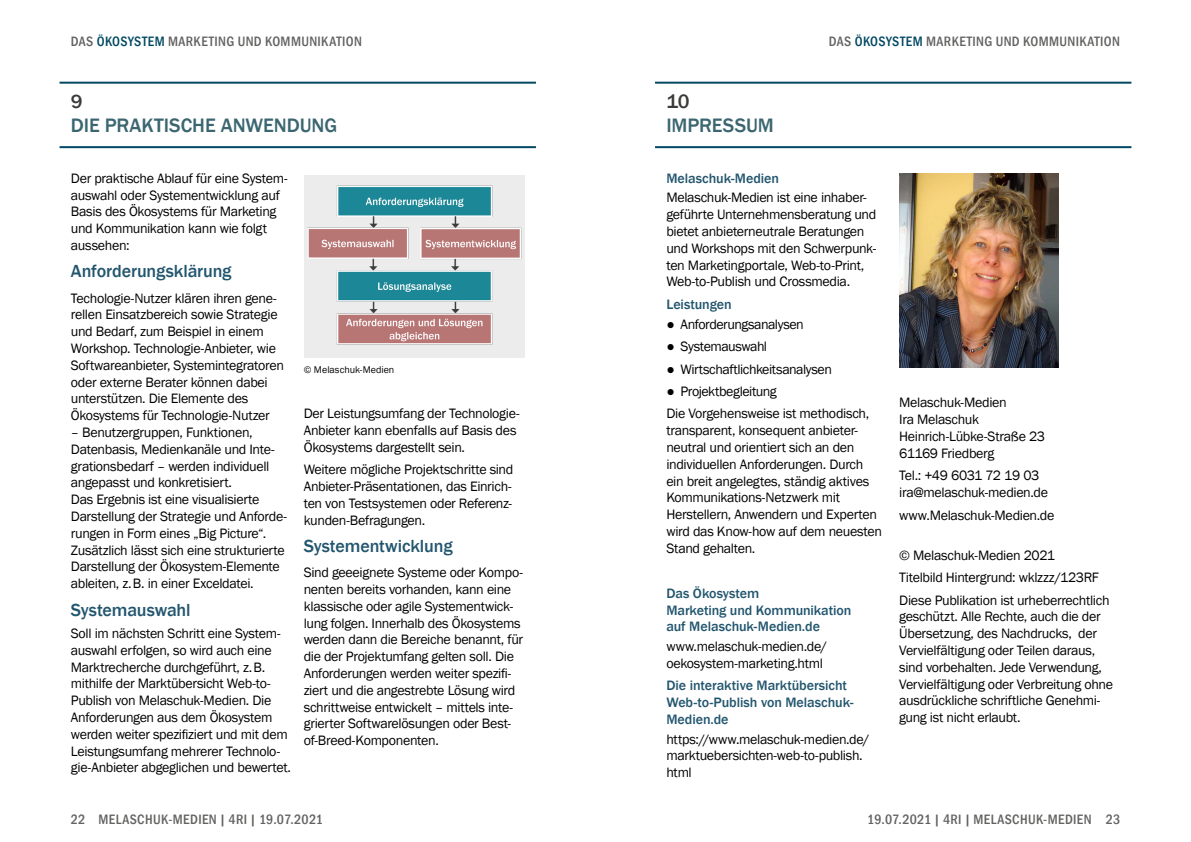
<style>
.page{position:relative;width:1191px;height:842px;background:#fff}
.page>*{position:absolute;margin:0;border:0;box-sizing:border-box;transform-origin:0 0}
.t1{font:500 20px/24px "Franklin Gothic";letter-spacing:-.005em;color:#3b6670}
.ÜS_ohneNr_Ebene1{font:500 18px "Franklin Gothic";letter-spacing:-.005em;color:#22556e}
.Grundtext_lb_14pt-sc{font:500 18px "Franklin Gothic";letter-spacing:-.01em;color:#22556e}
.Grundtext_lb_14pt-sc-2{font:14px/16.8px "Franklin Gothic";letter-spacing:-.025em;color:#000}
.ÜS_ohneNr_Ebene2{font:500 14px/16.8px "Franklin Gothic";letter-spacing:-.005em;color:#22556e}
.t2{font:500 condensed 14px "Franklin Gothic";letter-spacing:.025em;color:#626261}
.t3{font:10px "Franklin Gothic";color:#000}
.s1{color:#004862}
.s2{color:#3a3a39}
</style>
<div class="page">
<hr style="left:60px;top:146px;width:476px;height:2px;background:#004862">
<hr style="left:60px;top:82px;width:476px;height:2px;background:#004862">
<div style="left:304px;top:175px;width:220px;height:183px;background:#ececec"></div>
<img style="left:307px;top:185px;width:215px;height:160px">
<hr style="left:655px;top:146px;width:476px;height:2px;background:#004862">
<hr style="left:655px;top:82px;width:476px;height:2px;background:#004862">
<img style="left:899px;top:173px;width:159px;height:195px">
<p class="t2" style="left:71px;top:32px;width:293px">DAS <span class="s1">ÖKOSYSTEM</span> MARKETING UND KOMMUNIKATION</p>
<p class="t1" style="left:71px;top:90px;width:268px"><span class="s2">9<br></span>DIE PRAKTISCHE ANWENDUNG</p>
<p class="Grundtext_lb_14pt-sc-2" style="left:71px;top:170px;width:218px">Der praktische Ablauf für eine System&shy;auswahl oder Systementwicklung auf<br>Basis des Ökosystems für Marketing und Kommunikation kann wie folgt aussehen:</p>
<p class="ÜS_ohneNr_Ebene1" style="left:71px;top:260px;width:162px">Anforderungsklärung</p>
<p class="Grundtext_lb_14pt-sc-2" style="left:71px;top:290px;width:215px">Techologie-Nutzer klären ihren gene&shy;rellen Einsatzbereich sowie Strategie und Bedarf, zum Beispiel in einem Workshop. Technologie-Anbieter, wie Softwareanbieter, Systemintegratoren oder externe Berater können dabei unterstützen. Die Elemente des Ökosystems für Technologie-Nutzer</p>
<p class="Grundtext_lb_14pt-sc-2" style="left:71px;top:424px;width:218px">– Benutzergruppen, Funktionen, Datenbasis, Medienkanäle und Inte&shy;grationsbedarf – werden individuell angepasst und konkretisiert.<br>Das Ergebnis ist eine visualisierte Darstellung der Strategie und Anforde&shy;rungen in Form eines „Big Picture“.<br>Zusätzlich lässt sich eine strukturierte Darstellung der Ökosystem-Elemente ableiten, z.B. in einer Exceldatei.</p>
<p class="Grundtext_lb_14pt-sc" style="left:71px;top:598px;width:121px">Systemauswahl</p>
<p class="Grundtext_lb_14pt-sc-2" style="left:71px;top:625px;width:222px">Soll im nächsten Schritt eine System&shy;auswahl erfolgen, so wird auch eine Marktrecherche durchgeführt, z.B. mithilfe der Marktübersicht Web-to-Publish von Melaschuk-Medien. Die Anforderungen aus dem Ökosystem werden weiter spezifiziert und mit dem Leistungsumfang mehrerer Technolo&shy;gie-Anbieter abgeglichen und bewertet.</p>
<p class="t3" style="left:304px;top:364px;width:92px">© Melaschuk-Medien</p>
<p class="Grundtext_lb_14pt-sc-2" style="left:304px;top:405px;width:217px">Der Leistungsumfang der Technologie-<br>Anbieter kann ebenfalls auf Basis des<br>Ökosystems dargestellt sein.</p>
<p class="Grundtext_lb_14pt-sc-2" style="left:304px;top:461px;width:211px">Weitere mögliche Projektschritte sind Anbieter-Präsentationen, das Einrich&shy;ten von Testsystemen oder Referenz&shy;kunden-Befragungen.</p>
<p class="ÜS_ohneNr_Ebene1" style="left:304px;top:535px;width:150px">Systementwicklung</p>
<p class="Grundtext_lb_14pt-sc-2" style="left:304px;top:564px;width:221px">Sind geeeignete Systeme oder Kompo&shy;nenten bereits vorhanden, kann eine klassische oder agile Systementwick&shy;lung folgen. Innerhalb des Ökosystems werden dann die Bereiche benannt, für die der Projektumfang gelten soll. Die Anforderungen werden weiter spezifi&shy;ziert und die angestrebte Lösung wird schrittweise entwickelt – mittels inte&shy;grierter Softwarelösungen oder Best&shy;of-Breed-Komponenten.</p>
<p class="t1" style="left:666px;top:90px;width:109px"><span class="s2">10<br></span>IMPRESSUM</p>
<p class="t2" style="left:829px;top:32px;width:293px">DAS <span class="s1">ÖKOSYSTEM</span> MARKETING UND KOMMUNIKATION</p>
<p class="ÜS_ohneNr_Ebene2" style="left:666px;top:170px;width:114px">Melaschuk-Medien</p>
<p class="Grundtext_lb_14pt-sc-2" style="left:666px;top:190px;width:211px">Melaschuk-Medien ist eine inhaber&shy;geführte Unternehmensberatung und bietet anbieterneutrale Beratungen und Workshops mit den Schwerpunk&shy;ten Marketingportale, Web-to-Print, Web-to-Publish und Crossmedia.</p>
<p class="ÜS_ohneNr_Ebene2" style="left:666px;top:296px;width:67px">Leistungen</p>
<p class="Grundtext_lb_14pt-sc-2" style="left:666px;top:316px;width:139px">● Anforderungsanalysen</p>
<p class="Grundtext_lb_14pt-sc-2" style="left:666px;top:338px;width:102px">● Systemauswahl</p>
<p class="Grundtext_lb_14pt-sc-2" style="left:666px;top:361px;width:167px">● Wirtschaftlichkeitsanalysen</p>
<p class="Grundtext_lb_14pt-sc-2" style="left:666px;top:383px;width:112px">● Projektbegleitung</p>
<p class="Grundtext_lb_14pt-sc-2" style="left:666px;top:406px;width:217px">Die Vorgehensweise ist methodisch, transparent, konsequent anbieter&shy;neutral und orientiert sich an den individuellen Anforderungen. Durch ein breit angelegtes, ständig aktives Kommunikations-Netzwerk mit Herstellern, Anwendern und Experten wird das Know-how auf dem neuesten Stand gehalten.</p>
<p class="ÜS_ohneNr_Ebene2" style="left:666px;top:585px;width:186px">Das Ökosystem<br>Marketing und Kommunikation auf Melaschuk-Medien.de</p>
<p class="Grundtext_lb_14pt-sc-2" style="left:666px;top:638px;width:162px">www.melaschuk-medien.de/ oekosystem-marketing.html</p>
<p class="ÜS_ohneNr_Ebene2" style="left:666px;top:677px;width:189px">Die interaktive Marktübersicht<br>Web-to-Publish von Melaschuk-<br>Medien.de</p>
<p class="Grundtext_lb_14pt-sc-2" style="left:666px;top:731px;width:205px">https://www.melaschuk-medien.de/ marktuebersichten-web-to-publish. html</p>
<p class="Grundtext_lb_14pt-sc-2" style="left:899px;top:395px;width:147px">Melaschuk-Medien<br>Ira Melaschuk<br>Heinrich-Lübke-Straße 23<br>61169 Friedberg</p>
<p class="Grundtext_lb_14pt-sc-2" style="left:899px;top:467px;width:150px">Tel.: +49 6031 72 19 03 ira@melaschuk-medien.de</p>
<p class="Grundtext_lb_14pt-sc-2" style="left:899px;top:507px;width:157px">www.Melaschuk-Medien.de</p>
<p class="Grundtext_lb_14pt-sc-2" style="left:899px;top:547px;width:157px">© Melaschuk-Medien 2021</p>
<p class="Grundtext_lb_14pt-sc-2" style="left:899px;top:569px;width:201px">Titelbild Hintergrund: wklzzz/123RF</p>
<p class="Grundtext_lb_14pt-sc-2" style="left:899px;top:592px;width:215px">Diese Publikation ist urheberrechtlich geschützt. Alle Rechte, auch die der Übersetzung, des Nachdrucks, der Vervielfältigung oder Teilen daraus, sind vorbehalten. Jede Verwendung, Vervielfältigung oder Verbreitung ohne ausdrückliche schriftliche Genehmi&shy;gung ist nicht erlaubt.</p>
<p class="t2" style="left:71px;top:810px;width:16px">22</p>
<p class="t2" style="left:1105px;top:810px;width:16px">23</p>
<p class="t2" style="left:99px;top:810px;width:226px">MELASCHUK-MEDIEN | 4RI | 19.07.2021</p>
<p class="t2" style="left:867px;top:810px;width:226px">19.07.2021 | 4RI | MELASCHUK-MEDIEN</p>
</div>
